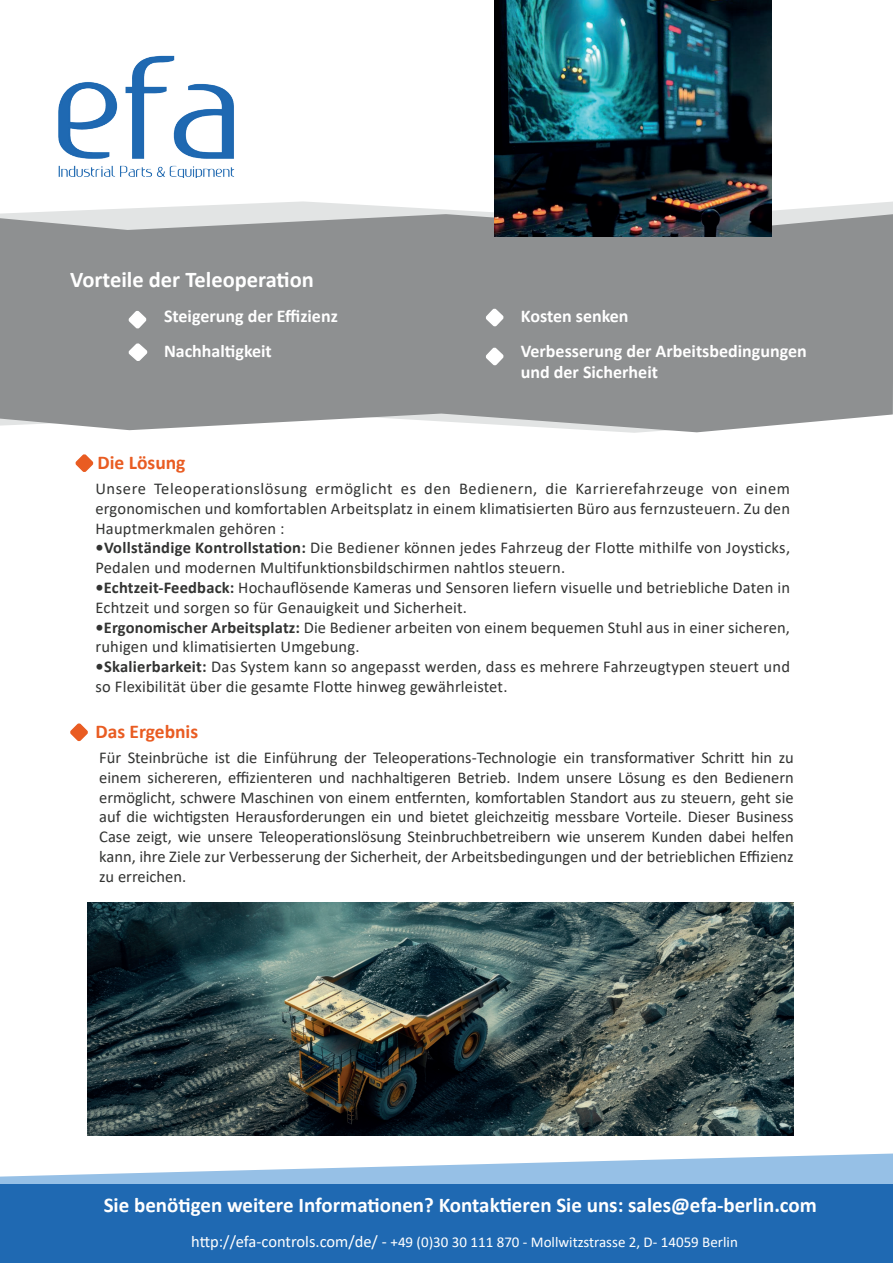
<style>
.page{position:relative;width:893px;height:1263px;background:#fff}
.page>*{position:absolute;margin:0;border:0;box-sizing:border-box;transform-origin:0 0}
.t1{font:700 22.5px "Calibri";color:#fff}
.t2{font:700 21px "Calibri";color:#fff}
.t3{font:700 19.5px "Calibri";color:#e95c22}
.t4{font:700 18px/21.6px "Calibri";color:#fff}
.t5{font:16.5px/19.8px "Calibri";letter-spacing:.01em;color:#323332}
.t6{font:15px "Calibri";color:#fff}
.s1{font-weight:700}
.s2{font-size:16.5px}
</style>
<div class="page">
<svg style="left:0;top:1153px;width:893px;height:31px;fill:#96c0e6"></svg>
<div style="left:0;top:1184px;width:893px;height:79px;background:#1f69b2"></div>
<svg style="left:0;top:201px;width:893px;height:232px"></svg>
<svg style="left:0;top:214px;width:893px;height:218px;background:#949697"></svg>
<svg style="left:75px;top:454px;width:19px;height:18px"></svg>
<svg style="left:70px;top:723px;width:18px;height:19px"></svg>
<img style="left:58px;top:55px;width:177px;height:123px">
<img style="left:88px;top:902px;width:706px;height:233px">
<svg style="left:127px;top:309px;width:21px;height:21px"></svg>
<svg style="left:127px;top:342px;width:22px;height:21px"></svg>
<svg style="left:484px;top:307px;width:21px;height:21px"></svg>
<svg style="left:484px;top:346px;width:21px;height:21px"></svg>
<img style="left:495px;top:0;width:276px;height:236px">
<h1 class="t1" style="left:70px;top:263px;width:245px">Vorteile der Teleoperation</h1>
<p class="t4" style="left:164px;top:305px;width:175px">Steigerung der Effizienz</p>
<p class="t4" style="left:521px;top:305px;width:109px">Kosten senken</p>
<p class="t4" style="left:164px;top:340px;width:109px">Nachhaltigkeit</p>
<p class="t4" style="left:521px;top:340px;width:288px">Verbesserung der Arbeitsbedingungen und der Sicherheit</p>
<p class="t3" style="left:98px;top:449px;width:90px">Die Lösung</p>
<p class="t5" style="left:96px;top:478px;width:696px;text-align:justify">Unsere Teleoperationslösung ermöglicht es den Bedienern, die Karrierefahrzeuge von einem ergonomischen und komfortablen Arbeitsplatz in einem klimatisierten Büro aus fernzusteuern. Zu den Hauptmerkmalen gehören :</p>
<p class="t5" style="left:96px;top:538px;width:696px"><span class="s1">•Vollständige Kontrollstation:</span> Die Bediener können jedes Fahrzeug der Flotte mithilfe von Joysticks,<br>Pedalen und modernen Multifunktionsbildschirmen nahtlos steuern.</p>
<p class="t5" style="left:96px;top:577px;width:696px"><span class="s1">•Echtzeit-Feedback:</span> Hochauflösende Kameras und Sensoren liefern visuelle und betriebliche Daten in<br>Echtzeit und sorgen so für Genauigkeit und Sicherheit.</p>
<p class="t5" style="left:96px;top:617px;width:696px"><span class="s1">•Ergonomischer Arbeitsplatz:</span> Die Bediener arbeiten von einem bequemen Stuhl aus in einer sicheren, ruhigen und klimatisierten Umgebung.</p>
<p class="t5" style="left:96px;top:656px;width:696px"><span class="s1">•Skalierbarkeit:</span> Das System kann so angepasst werden, dass es mehrere Fahrzeugtypen steuert und so Flexibilität über die gesamte Flotte hinweg gewährleistet.</p>
<p class="t3" style="left:96px;top:718px;width:104px">Das Ergebnis</p>
<p class="t5" style="left:99px;top:747px;width:696px;text-align:justify">Für Steinbrüche ist die Einführung der Teleoperations-Technologie ein transformativer Schritt hin zu einem sichereren, effizienteren und nachhaltigeren Betrieb. Indem unsere Lösung es den Bedienern ermöglicht, schwere Maschinen von einem entfernten, komfortablen Standort aus zu steuern, geht sie auf die wichtigsten Herausforderungen ein und bietet gleichzeitig messbare Vorteile. Dieser Business Case zeigt, wie unsere Teleoperationslösung Steinbruchbetreibern wie unserem Kunden dabei helfen kann, ihre Ziele zur Verbesserung der Sicherheit, der Arbeitsbedingungen und der betrieblichen Effizienz zu erreichen.</p>
<p class="t2" style="left:104px;top:1190px;width:715px">Sie benötigen weitere Informationen? Kontaktieren Sie uns: sales@efa-berlin.com</p>
<p class="t6" style="left:191px;top:1231px;width:548px"><span class="s2">http://efa-controls.com/de/ -</span> +49 (0)30 30 111 870 - Mollwitzstrasse 2, D- 14059 Berlin</p>
</div>
